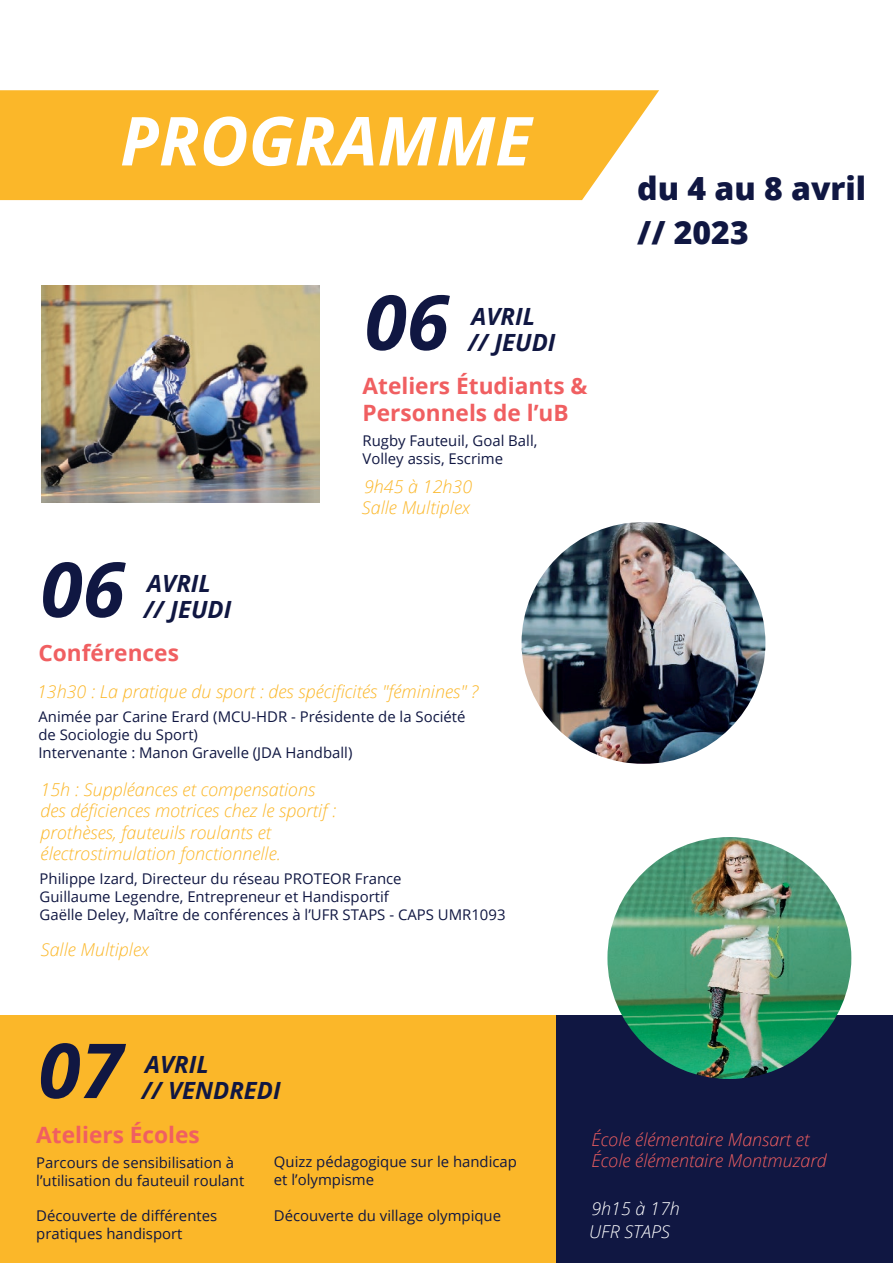
<style>
.page{position:relative;width:893px;height:1263px;background:#fff}
.page>*{position:absolute;margin:0;border:0;box-sizing:border-box;transform-origin:0 0}
.t1{font:italic 700 75.9px "Open Sans";color:#101742}
.t2{font:italic 700 67.5px "Open Sans";color:#fff}
.t3{font:800 31.95px/43.7px "Open Sans";color:#101742}
.t4{font:italic 700 23.7px/25.7px "Open Sans";color:#101742}
.t5{font:700 22.5px/27px "Open Sans";color:#f05f61}
.t6{font:italic 300 17.7px/21.3px "Open Sans";color:#fbb729}
.t7{font:italic 300 17.7px/21.3px "Open Sans";color:#f05f61}
.t8{font:italic 300 17.7px/22.5px "Open Sans";color:#fff}
.t9{font:14.85px/17.7px "Open Sans";color:#101742}
</style>
<div class="page">
<img style="left:522px;top:522px;width:243px;height:242px">
<div style="left:555px;top:1016px;width:338px;height:247px;background:#101742"></div>
<div style="left:0;top:1016px;width:555px;height:247px;background:#fbb729"></div>
<img style="left:42px;top:286px;width:278px;height:216px">
<div style="left:0;top:90px;width:659px;height:110px;background:#fbb729"></div>
<img style="left:607px;top:837px;width:244px;height:242px">
<h2 class="t2" style="left:120px;top:93px;width:413px">PROGRAMME</h2>
<h1 class="t1" style="left:365px;top:269px;width:86px">06</h1>
<h3 class="t5" style="left:363px;top:372px;width:226px">Ateliers Étudiants &amp;<br>Personnels de l’uB</h3>
<h3 class="t4" style="left:468px;top:303px;width:89px">AVRIL // JEUDI</h3>
<p class="t9" style="left:363px;top:432px;width:176px">Rugby Fauteuil, Goal Ball,<br>Volley assis, Escrime</p>
<p class="t6" style="left:362px;top:475px;width:112px">9h45 à 12h30<br>Salle Multiplex</p>
<h1 class="t1" style="left:41px;top:536px;width:86px">06</h1>
<h3 class="t5" style="left:38px;top:639px;width:142px">Conférences</h3>
<p class="t6" style="left:37px;top:681px;width:443px">13h30 : La pratique du sport : des spécificités "féminines" ?</p>
<h3 class="t4" style="left:144px;top:570px;width:89px">AVRIL // JEUDI</h3>
<p class="t9" style="left:38px;top:708px;width:429px">Animée par Carine Erard (MCU-HDR - Présidente de la Société de Sociologie du Sport)<br>Intervenante : Manon Gravelle (JDA Handball)</p>
<p class="t6" style="left:41px;top:778px;width:297px">15h : Suppléances et compensations des déficiences motrices chez le sportif : prothèses, fauteuils roulants et électrostimulation fonctionnelle.</p>
<p class="t9" style="left:40px;top:870px;width:467px">Philippe Izard, Directeur du réseau PROTEOR France<br>Guillaume Legendre, Entrepreneur et Handisportif<br>Gaëlle Deley, Maître de conférences à l’UFR STAPS - CAPS UMR1093</p>
<p class="t6" style="left:41px;top:939px;width:110px">Salle Multiplex</p>
<h3 class="t3" style="left:637px;top:165px;width:230px">du 4 au 8 avril // 2023</h3>
<h1 class="t1" style="left:38px;top:1017px;width:86px">07</h1>
<h3 class="t5" style="left:36px;top:1120px;width:165px">Ateliers Écoles</h3>
<h3 class="t4" style="left:142px;top:1051px;width:140px">AVRIL<br>// VENDREDI</h3>
<p class="t9" style="left:36px;top:1153px;width:209px">Parcours de sensibilisation à l’utilisation du fauteuil roulant</p>
<p class="t9" style="left:36px;top:1207px;width:182px">Découverte de différentes pratiques handisport</p>
<p class="t9" style="left:274px;top:1153px;width:245px">Quizz pédagogique sur le handicap et l’olympisme</p>
<p class="t9" style="left:274px;top:1206px;width:229px">Découverte du village olympique</p>
<p class="t7" style="left:591px;top:1128px;width:237px">École élémentaire Mansart et<br>École élémentaire Montmuzard</p>
<p class="t8" style="left:589px;top:1197px;width:92px">9h15 à 17h<br>UFR STAPS</p>
</div>
